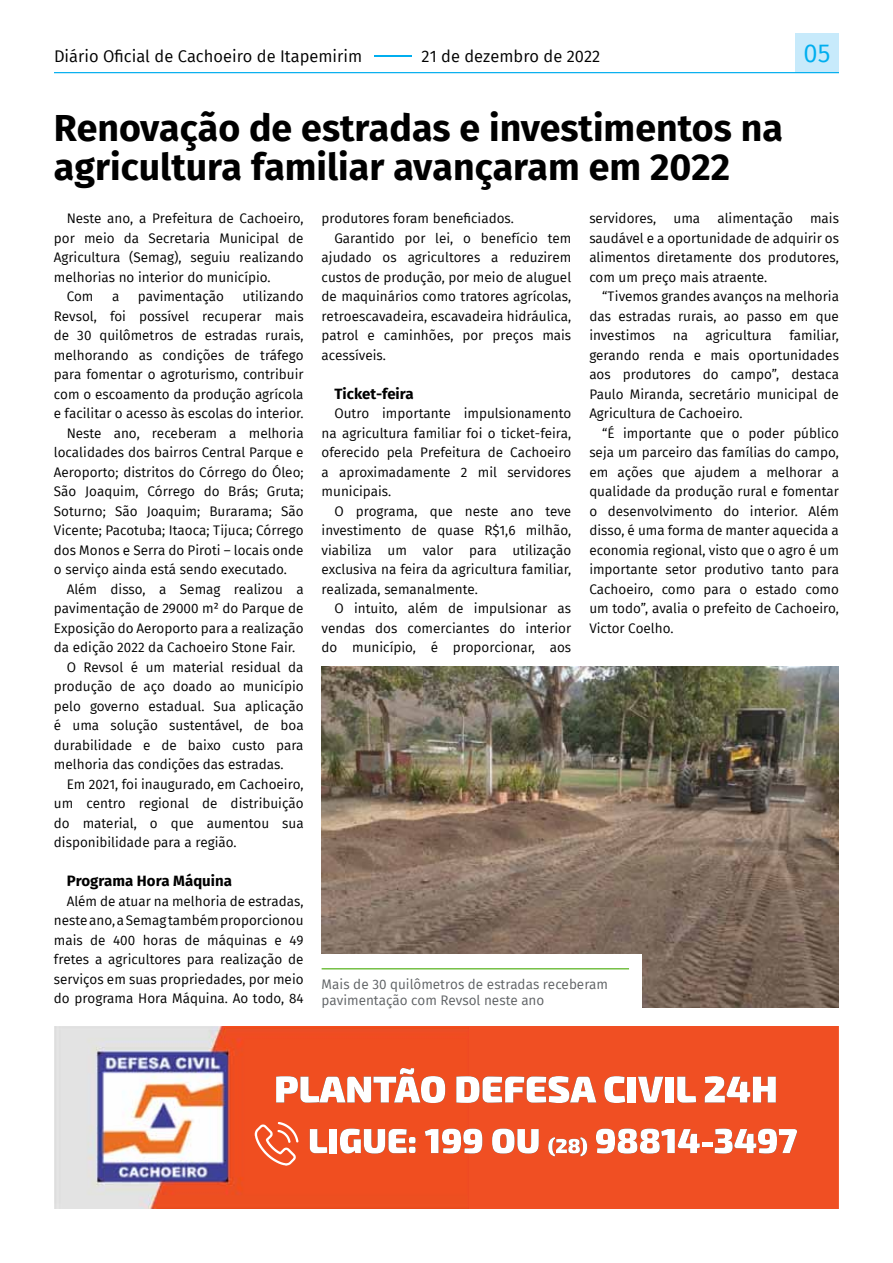
<style>
.page{position:relative;width:893px;height:1263px;background:#fff}
.page>*{position:absolute;margin:0;border:0;box-sizing:border-box;transform-origin:0 0}
.t1{font:700 37.5px/39px "Fira Sans";color:#000}
.t2{font:25.5px "Fira Sans";color:#00aeef}
.t3{font:16.5px "Fira Sans";color:#000}
.t4{font:700 15px "Fira Sans";color:#000}
.t5{font:13.5px/19.5px "Fira Sans";color:#000;text-align:justify}
.t6{font:13.5px/16.6px "Fira Sans";color:#5e6164}
.s1{color:#00aeef}
</style>
<div class="page">
<div style="left:795px;top:33px;width:44px;height:40px;background:#c7eafb"></div>
<hr style="left:54px;top:72px;width:785px;height:1px;background:#00aeef">
<img style="left:322px;top:667px;width:517px;height:341px">
<div style="left:307px;top:955px;width:335px;height:54px;background:#fff"></div>
<hr style="left:322px;top:968px;width:307px;height:1px;background:#75c044">
<img style="left:54px;top:1027px;width:785px;height:182px">
<svg style="left:276px;top:1068px;width:169px;height:35px"></svg>
<svg style="left:456px;top:1076px;width:140px;height:27px"></svg>
<svg style="left:604px;top:1076px;width:21px;height:27px"></svg>
<div style="left:628px;top:1076px;width:8px;height:26px;background:#fff"></div>
<svg style="left:638px;top:1076px;width:25px;height:26px"></svg>
<div style="left:665px;top:1076px;width:8px;height:26px;background:#fff"></div>
<svg style="left:677px;top:1076px;width:19px;height:27px"></svg>
<svg style="left:705px;top:1076px;width:71px;height:26px"></svg>
<svg style="left:255px;top:1122px;width:43px;height:43px;background:#f37450"></svg>
<svg style="left:310px;top:1129px;width:17px;height:24px"></svg>
<div style="left:329px;top:1129px;width:8px;height:24px;background:#fff"></div>
<svg style="left:340px;top:1128px;width:76px;height:25px"></svg>
<svg style="left:425px;top:1128px;width:57px;height:25px"></svg>
<svg style="left:492px;top:1128px;width:47px;height:25px"></svg>
<svg style="left:548px;top:1137px;width:39px;height:19px"></svg>
<svg style="left:596px;top:1128px;width:104px;height:26px"></svg>
<hr style="left:702px;top:1142px;width:10px;height:4px;background:#fff">
<svg style="left:715px;top:1128px;width:83px;height:25px"></svg>
<p class="t3" style="left:54px;top:43px;width:548px">Diário Oficial de Cachoeiro de Itapemirim <span class="s1">–</span>21 de dezembro de 2022</p>
<h2 class="t2" style="left:804px;top:34px;width:28px">05</h2>
<h1 class="t1" style="left:54px;top:106px;width:730px">Renovação de estradas e investimentos na agricultura familiar avançaram em 2022</h1>
<p class="t5" style="left:67px;top:209px;width:238px">Neste ano, a Prefeitura de Cachoeiro,</p>
<p class="t5" style="left:54px;top:228px;width:251px">por meio da Secretaria Municipal de</p>
<p class="t5" style="left:54px;top:248px;width:251px">Agricultura (Semag), seguiu realizando</p>
<p class="t5" style="left:54px;top:267px;width:218px">melhorias no interior do município.</p>
<p class="t5" style="left:67px;top:287px;width:28px">Com</p>
<p class="t5" style="left:112px;top:287px;width:9px">a</p>
<p class="t5" style="left:138px;top:287px;width:88px">pavimentação</p>
<p class="t5" style="left:243px;top:287px;width:63px">utilizando</p>
<p class="t5" style="left:54px;top:306px;width:251px">Revsol, foi possível recuperar mais</p>
<p class="t5" style="left:54px;top:325px;width:251px">de 30 quilômetros de estradas rurais,</p>
<p class="t5" style="left:54px;top:345px;width:251px">melhorando as condições de tráfego</p>
<p class="t5" style="left:54px;top:364px;width:251px">para fomentar o agroturismo, contribuir</p>
<p class="t5" style="left:54px;top:384px;width:251px">com o escoamento da produção agrícola</p>
<p class="t5" style="left:54px;top:403px;width:251px">e facilitar o acesso às escolas do interior.</p>
<p class="t5" style="left:67px;top:423px;width:238px">Neste ano, receberam a melhoria</p>
<p class="t5" style="left:54px;top:442px;width:251px">localidades dos bairros Central Parque e</p>
<p class="t5" style="left:54px;top:462px;width:251px">Aeroporto; distritos do Córrego do Óleo;</p>
<p class="t5" style="left:54px;top:481px;width:251px">São Joaquim, Córrego do Brás; Gruta;</p>
<p class="t5" style="left:54px;top:501px;width:251px">Soturno; São Joaquim; Burarama; São</p>
<p class="t5" style="left:54px;top:520px;width:251px">Vicente; Pacotuba; Itaoca; Tijuca; Córrego</p>
<p class="t5" style="left:54px;top:540px;width:251px">dos Monos e Serra do Piroti – locais onde</p>
<p class="t5" style="left:54px;top:559px;width:235px">o serviço ainda está sendo executado.</p>
<p class="t5" style="left:67px;top:579px;width:238px">Além disso, a Semag realizou a</p>
<p class="t5" style="left:54px;top:598px;width:251px">pavimentação de 29000 m² do Parque de</p>
<p class="t5" style="left:54px;top:618px;width:251px">Exposição do Aeroporto para a realização</p>
<p class="t5" style="left:54px;top:637px;width:243px">da edição 2022 da Cachoeiro Stone Fair.</p>
<p class="t5" style="left:67px;top:657px;width:238px">O Revsol é um material residual da</p>
<p class="t5" style="left:54px;top:676px;width:251px">produção de aço doado ao município</p>
<p class="t5" style="left:54px;top:696px;width:251px">pelo governo estadual. Sua aplicação</p>
<p class="t5" style="left:54px;top:715px;width:251px">é uma solução sustentável, de boa</p>
<p class="t5" style="left:54px;top:735px;width:251px">durabilidade e de baixo custo para</p>
<p class="t5" style="left:54px;top:754px;width:231px">melhoria das condições das estradas.</p>
<p class="t5" style="left:67px;top:774px;width:238px">Em 2021, foi inaugurado, em Cachoeiro,</p>
<p class="t5" style="left:54px;top:793px;width:251px">um centro regional de distribuição</p>
<p class="t5" style="left:54px;top:813px;width:251px">do material, o que aumentou sua</p>
<p class="t5" style="left:54px;top:832px;width:184px">disponibilidade para a região.</p>
<p class="t4" style="left:67px;top:868px;width:167px">Programa Hora Máquina</p>
<p class="t5" style="left:54px;top:891px;width:251px;text-indent:13px">Além de atuar na melhoria de estradas, neste ano, a Semag também proporcionou mais de 400 horas de máquinas e 49 fretes a agricultores para realização de serviços em suas propriedades, por meio do programa Hora Máquina. Ao todo, 84</p>
<p class="t5" style="left:322px;top:209px;width:194px">produtores foram beneficiados.</p>
<p class="t5" style="left:334px;top:228px;width:238px">Garantido por lei, o benefício tem</p>
<p class="t5" style="left:322px;top:247px;width:251px">ajudado os agricultores a reduzirem</p>
<p class="t5" style="left:322px;top:267px;width:251px">custos de produção, por meio de aluguel</p>
<p class="t5" style="left:322px;top:286px;width:251px">de maquinários como tratores agrícolas,</p>
<p class="t5" style="left:322px;top:306px;width:251px">retroescavadeira, escavadeira hidráulica,</p>
<p class="t5" style="left:322px;top:325px;width:251px">patrol e caminhões, por preços mais</p>
<p class="t5" style="left:322px;top:345px;width:66px">acessíveis.</p>
<p class="t4" style="left:334px;top:381px;width:81px">Ticket-feira</p>
<p class="t5" style="left:322px;top:404px;width:251px;text-indent:13px">Outro importante impulsionamento na agricultura familiar foi o ticket-feira, oferecido pela Prefeitura de Cachoeiro a aproximadamente 2 mil servidores municipais.</p>
<p class="t5" style="left:322px;top:501px;width:251px;text-indent:13px">O programa, que neste ano teve investimento de quase R$1,6 milhão, viabiliza um valor para utilização exclusiva na feira da agricultura familiar, realizada, semanalmente.</p>
<p class="t5" style="left:322px;top:598px;width:251px;text-indent:13px">O intuito, além de impulsionar as vendas dos comerciantes do interior do município, é proporcionar, aos</p>
<p class="t5" style="left:589px;top:208px;width:69px">servidores,</p>
<p class="t5" style="left:673px;top:208px;width:28px">uma</p>
<p class="t5" style="left:717px;top:208px;width:77px">alimentação</p>
<p class="t5" style="left:589px;top:208px;width:251px;text-indent:221px">mais saudável e a oportunidade de adquirir os alimentos diretamente dos produtores, com um preço mais atraente.</p>
<p class="t5" style="left:589px;top:286px;width:251px;text-indent:13px">“Tivemos grandes avanços na melhoria das estradas rurais, ao passo em que investimos</p>
<p class="t5" style="left:589px;top:325px;width:251px;text-indent:200px">familiar, gerando renda e mais oportunidades aos produtores do campo”, destaca Paulo Miranda, secretário municipal de Agricultura de Cachoeiro.</p>
<p class="t5" style="left:589px;top:423px;width:251px;text-indent:13px">“É importante que o poder público seja um parceiro das famílias do campo, em ações que ajudem a melhorar a qualidade da produção rural e fomentar o desenvolvimento do interior. Além disso, é uma forma de manter aquecida a economia regional, visto que o agro é um importante setor produtivo tanto para Cachoeiro, como para o estado como um todo”, avalia o prefeito de Cachoeiro, Victor Coelho.</p>
<p class="t5" style="left:673px;top:325px;width:17px">na</p>
<p class="t5" style="left:706px;top:325px;width:68px">agricultura</p>
<p class="t6" style="left:322px;top:975px;width:288px">Mais de 30 quilômetros de estradas receberam pavimentação com Revsol neste ano</p>
</div>
